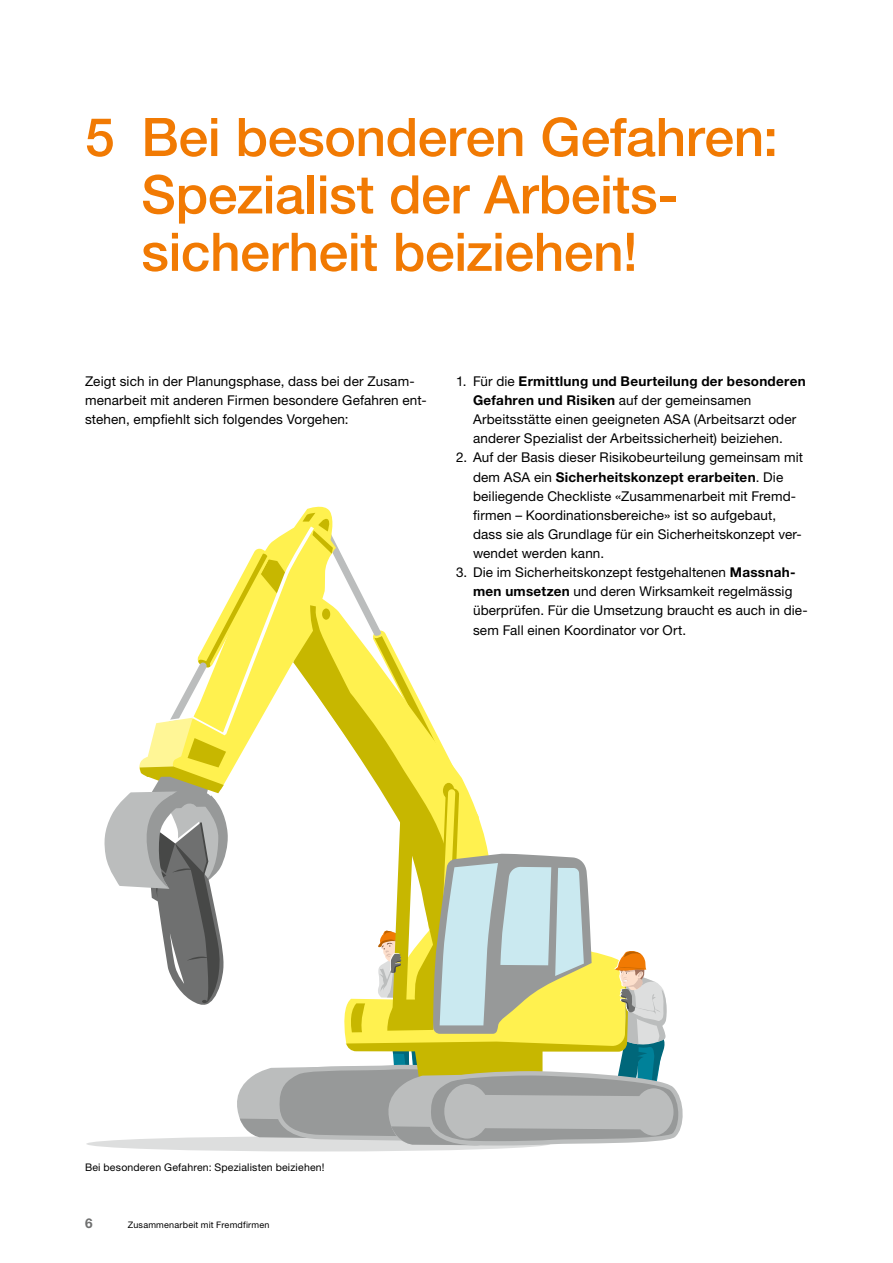
<style>
.page{position:relative;width:893px;height:1263px;background:#fff}
.page>*{position:absolute;margin:0;border:0;box-sizing:border-box;transform-origin:0 0}
.t1{font:500 53.25px/57.4px "Helvetica Neue LT Std";letter-spacing:-.005em;color:#f17a03}
.t2{font:13.5px/19.2px "Helvetica Neue LT Std";letter-spacing:.01em;color:#000}
.t3{font:700 13.5px "Helvetica Neue LT Std";color:#6f7070}
.t4{font:10.5px "Helvetica Neue LT Std";letter-spacing:.02em;color:#000}
.t5{font:9px "Helvetica Neue LT Std";letter-spacing:.025em;color:#000}
.s1{font-weight:700}
</style>
<div class="page">
<div style="left:86px;top:1136px;width:464px;height:15px;background:#dddede;border-radius:50%"></div>
<svg style="left:104px;top:513px;width:579px;height:633px"></svg>
<h1 class="t1" style="left:141px;top:108px;width:638px;text-indent:-56px">5 Bei besonderen Gefahren:<br>Spezialist der Arbeits&shy;sicherheit beiziehen!</h1>
<p class="t2" style="left:85px;top:371px;width:343px">Zeigt sich in der Planungsphase, dass bei der Zusam&shy;menarbeit mit anderen Firmen besondere Gefahren ent&shy;stehen, empfiehlt sich folgendes Vorgehen:</p>
<p class="t2" style="left:473px;top:371px;width:334px;text-indent:-17px">1. Für die <span class="s1">Ermittlung und Beurteilung der besonderen Gefahren und Risiken</span> auf der gemeinsamen Arbeitsstätte einen geeigneten ASA (Arbeitsarzt oder anderer Spezialist der Arbeitssicherheit) beiziehen.</p>
<p class="t2" style="left:473px;top:448px;width:332px;text-indent:-17px">2. Auf der Basis dieser Risikobeurteilung gemeinsam mit dem ASA ein <span class="s1">Sicherheitskonzept erarbeiten</span>. Die beiliegende Checkliste «Zusammenarbeit mit Fremd&shy;firmen – Koordinationsbereiche» ist so aufgebaut, dass sie als Grundlage für ein Sicherheitskonzept ver&shy;wendet werden kann.</p>
<p class="t2" style="left:473px;top:563px;width:336px;text-indent:-17px">3. Die im Sicherheitskonzept festgehaltenen <span class="s1">Massnah&shy;men umsetzen</span> und deren Wirksamkeit regelmässig überprüfen. Für die Umsetzung braucht es auch in die&shy;sem Fall einen Koordinator vor Ort.</p>
<p class="t4" style="left:85px;top:1160px;width:241px">Bei besonderen Gefahren: Spezialisten beiziehen!</p>
<p class="t3" style="left:85px;top:1215px;width:9px">6</p>
<p class="t5" style="left:128px;top:1219px;width:143px">Zusammenarbeit mit Fremdfirmen</p>
</div>
